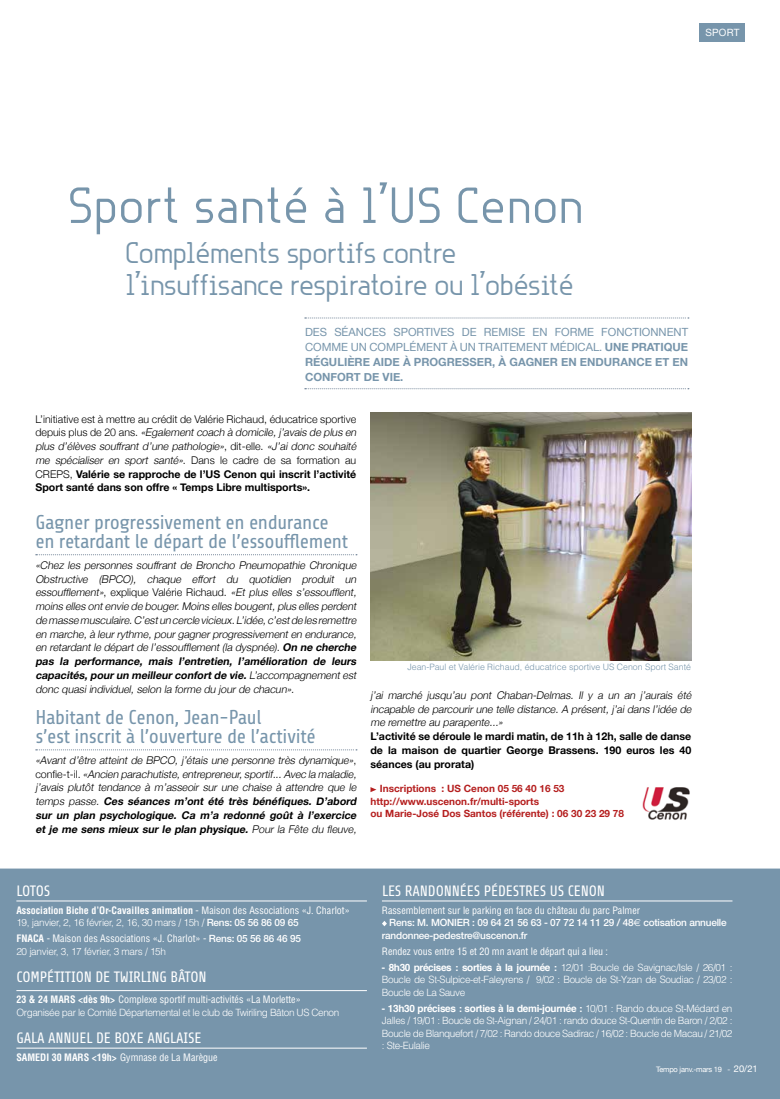
<style>
.page{position:relative;width:780px;height:1099px;background:#fff}
.page>*{position:absolute;margin:0;border:0;box-sizing:border-box;transform-origin:0 0}
.t1{font:55px "Rotor";color:#7795ab}
.t2{font:32.5px/32.5px "Rotor";letter-spacing:-.03em;color:#7795ab}
.t3{font:20px/18.8px "Share";letter-spacing:-.02em;color:#7795ab}
.t4{font:15px "Share";letter-spacing:-.01em;color:#fff}
.t5{font:11.25px/15px "Helvetica Neue";color:#7795ab;text-align:justify}
.t6{font:italic 300 10.62px/13.8px "Helvetica Neue";color:#000;text-align:justify}
.t7{font:300 10.62px/13.8px "Helvetica Neue";color:#000}
.t8{font:700 10.62px/13.8px "Helvetica Neue";color:#000;text-align:justify}
.t9{font:300 10px/12.5px "Helvetica";letter-spacing:-.04em;color:#fff;text-align:justify}
.t10{font:condensed 10px/12.5px "Helvetica";color:#fff}
.t11{font:700 condensed 10px/12.5px "Helvetica";color:#fff}
.t12{font:700 10px/12.5px "Helvetica Neue";color:#b51f1f}
.t13{font:500 10px/12.5px "Helvetica Neue";letter-spacing:-.02em;color:#fff}
.t14{font:10px "Helvetica Neue";letter-spacing:.03em;color:#fff}
.t15{font:300 8.75px "Helvetica";color:#7795ab}
.t16{font:7.5px "Helvetica Neue";letter-spacing:-.03em;color:#fff}
.s1{font-weight:700}
.s2{font-style:italic}
.s3{font-style:normal}
.s4{font-weight:400}
.s5{font-weight:300;font-stretch:normal}
.s6{font-family:"Helvetica Neue";font-weight:500;font-stretch:normal}
.s7{font-weight:700;font-stretch:condensed}
.s8{font-weight:400;font-stretch:condensed}
.s9{font-family:"Euro Sans";font-weight:400}
.s10{font-size:9.38px}
</style>
<div class="page">
<div style="left:0;top:868px;width:780px;height:230px;background:#7795ab"></div>
<div style="left:699px;top:24px;width:45px;height:18px;background:#7795ab"></div>
<svg style="left:36px;top:554px;width:321px;height:1px"></svg>
<svg style="left:36px;top:749px;width:321px;height:1px"></svg>
<svg style="left:370px;top:787px;width:6px;height:5px"></svg>
<img style="left:370px;top:412px;width:321px;height:248px">
<svg style="left:305px;top:318px;width:384px;height:1px"></svg>
<svg style="left:305px;top:388px;width:384px;height:1px"></svg>
<hr style="left:16px;top:900px;width:351px;height:1px;background:#fff">
<hr style="left:16px;top:990px;width:351px;height:1px;background:#fff">
<hr style="left:16px;top:1047px;width:351px;height:1px;background:#fff">
<hr style="left:382px;top:900px;width:350px;height:1px;background:#fff">
<svg style="left:382px;top:921px;width:5px;height:5px"></svg>
<img style="left:642px;top:787px;width:48px;height:33px">
<p class="t14" style="left:705px;top:26px;width:36px">SPORT</p>
<h1 class="t1" style="left:67px;top:175px;width:518px">Sport santé à l’US Cenon</h1>
<h2 class="t2" style="left:125px;top:236px;width:449px">Compléments sportifs contre l’insuffisance respiratoire ou l’obésité</h2>
<p class="t5" style="left:305px;top:324px;width:384px">DES SÉANCES SPORTIVES DE REMISE EN FORME FONCTIONNENT COMME UN COMPLÉMENT À UN TRAITEMENT MÉDICAL. <span class="s1">UNE PRATIQUE RÉGULIÈRE AIDE À PROGRESSER, À GAGNER EN ENDURANCE ET EN CONFORT DE VIE.</span></p>
<p class="t7" style="left:35px;top:411px;width:324px">L’initiative est à mettre au crédit de Valérie Richaud, éducatrice sportive d e p u i s p l u s d e 2 0 a n s . <span class="s2">«Egalementcoach à domicile,j ’avais de plus en plus d’élèves souffrant d’une pathologie»</span>, d i t - e l l e . <span class="s2">«J’ai donc souhaité me spécialiser en sport santé»</span>. D a n s l e c a d re d e s a fo r m at i o n a u CREPS, <span class="s1">Valérie se rapproche de l’US Cenon qui inscrit l’activité Sport santé dans son offre « Temps Libre multisports».</span></p>
<h3 class="t3" style="left:35px;top:513px;width:314px">Gagner progressivement en endurance en retardant le départ de l’essoufflement</h3>
<p class="t6" style="left:35px;top:558px;width:324px">«Chez les personnes souffrant de Broncho Pneumopathie Chronique Obstructive (BPCO), chaque effort du quotidien produit un essoufflement»<span class="s3">, ex p l i q u e Va l é r i e R i c h a u d .</span> «Et plus elles s’essoufflent, moins elles ontenvie de bouger.Moins elles bougent,plus elles perdent de masse musculaire.C’estun cercle vicieux.L’idée,c’estde les remettre en marche,à leurrythme,pourgagnerprogressivementen endurance, en retardant le départ de l’essoufflement (la dyspnée) . <span class="s1">On ne cherche pas la performance, mais l’entretien, l’amélioration de leurs capacités,pourun meilleurconfortde vie.</span>L’accompagnementest donc quasi individuel, selon la forme du jour de chacun».</p>
<h3 class="t3" style="left:35px;top:708px;width:282px">Habitant de Cenon, Jean-Paul<br>s’est inscrit à l’ouverture de l’activité</h3>
<p class="t6" style="left:35px;top:753px;width:324px;text-align:left">«Avant d’être atteint de BPCO, j ’étais une personne très dynamique»<span class="s3">, c o n fi e - t - i l .</span> «Ancien parachutiste,entrepreneur,sportif...Avec la maladie, j ’avais plutôt tendance à m’asseoir sur une chaise à attendre que le temps passe. <span class="s1">Ces séances m’ont été très bénéfiques. D’abord sur un plan psychologique. Ca m’a redonné goût à l’exercice et je me sens mieux sur le plan physique.</span> Pour la Fête du fleuve,</p>
<p class="t15" style="left:407px;top:661px;width:285px">Jean-Paul et Valérie Richaud, éducatrice sportive US Cenon Sport Santé</p>
<p class="t6" style="left:370px;top:688px;width:324px">j ’ai marché jusqu’au pont Chaban-Delmas. Il y a un an j ’aurais été incapable de parcourir une telle distance. A présent, j ’ai dans l’idée de me remettre au parapente...»</p>
<p class="t8" style="left:370px;top:729px;width:322px">L’activité se déroule le mardi matin, de 11h à 12h, salle de danse de la maison de quartier George Brassens. 190 euros les 40 séances (au prorata)</p>
<p class="t12" style="left:370px;top:782px;width:255px;text-indent:9px">Inscriptions : US Cenon 05 56 40 16 53 http://www.uscenon.fr/multi-sports<br>ou Marie-José Dos Santos (référente) : 06 30 23 29 78</p>
<h3 class="t4" style="left:16px;top:883px;width:35px">LOTOS</h3>
<p class="t11" style="left:16px;top:903px;width:335px">Association Biche d’Or-Cavailles animation <span class="s4">- Maison des Associations «J. Charlot»<br></span><span class="s5">19, janvier, 2, 16 février, 2, 16, 30 mars / 15h /</span> <span class="s6">Rens: 05 56 86 09 65</span></p>
<p class="t10" style="left:16px;top:932px;width:286px"><span class="s1">FNACA</span> - Maison des Associations «J. Charlot» - <span class="s6">Rens: 05 56 86 46 95<br></span><span class="s5">20 janvier, 3, 17 février, 3 mars / 15h</span></p>
<h3 class="t4" style="left:16px;top:969px;width:192px">COMPÉTITION DE TWIRLING BÂTON</h3>
<p class="t9" style="left:16px;top:993px;width:324px"><span class="s7">23 &amp; 24 MARS &lt;dès 9h&gt;</span> <span class="s8">Complexe sportif multi-activités «La Morlette»<br></span>Organisée par le Comité Départemental et le club de Twiriling Bâton US Cenon</p>
<h3 class="t4" style="left:16px;top:1030px;width:187px">GALA ANNUEL DE BOXE ANGLAISE</h3>
<p class="t10" style="left:16px;top:1050px;width:203px"><span class="s1">SAMEDI 30 MARS &lt;19h&gt;</span> Gymnase de La Marègue</p>
<h3 class="t4" style="left:382px;top:883px;width:225px">LES RANDONNÉES PÉDESTRES US CENON</h3>
<p class="t10" style="left:382px;top:903px;width:260px">Rassemblement sur le parking en face du château du parc Palmer</p>
<p class="t13" style="left:382px;top:916px;width:346px;text-indent:7px">Rens: M. MONIER : 09 64 21 56 63 - 07 72 14 11 29 / 48<span class="s9">€</span> cotisation annuelle randonnee-pedestre@uscenon.fr</p>
<p class="t10" style="left:382px;top:944px;width:228px">Rendez vous entre 15 et 20 mn avant le départ qui a lieu :</p>
<p class="t9" style="left:382px;top:960px;width:352px"><span class="s1">- 8h30 précises : sorties à la journée :</span> 12/01 :Boucle de Savignac/Isle / 26/01 :<br>Boucle de St-Sulpice-et-Faleyrens / 9/02 : Boucle de St-Yzan de Soudiac / 23/02 :<br>Boucle de La Sauve</p>
<p class="t9" style="left:382px;top:1001px;width:352px"><span class="s1">- 13h30 précises : sorties à la demi-journée :</span> 10/01 : Rando douce St-Médard en Jalles / 19/01 : Boucle de St-Aignan / 24/01 : rando douce St-Quentin de Baron / 2/02 :<br>Boucle de Blanquefort / 7/02 : Rando douce Sadirac / 16/02 : Boucle de Macau / 21/02 : Ste-Eulalie</p>
<p class="t16" style="left:656px;top:1065px;width:103px">Tempo janv.-mars 19 - <span class="s10">20/21</span></p>
</div>
